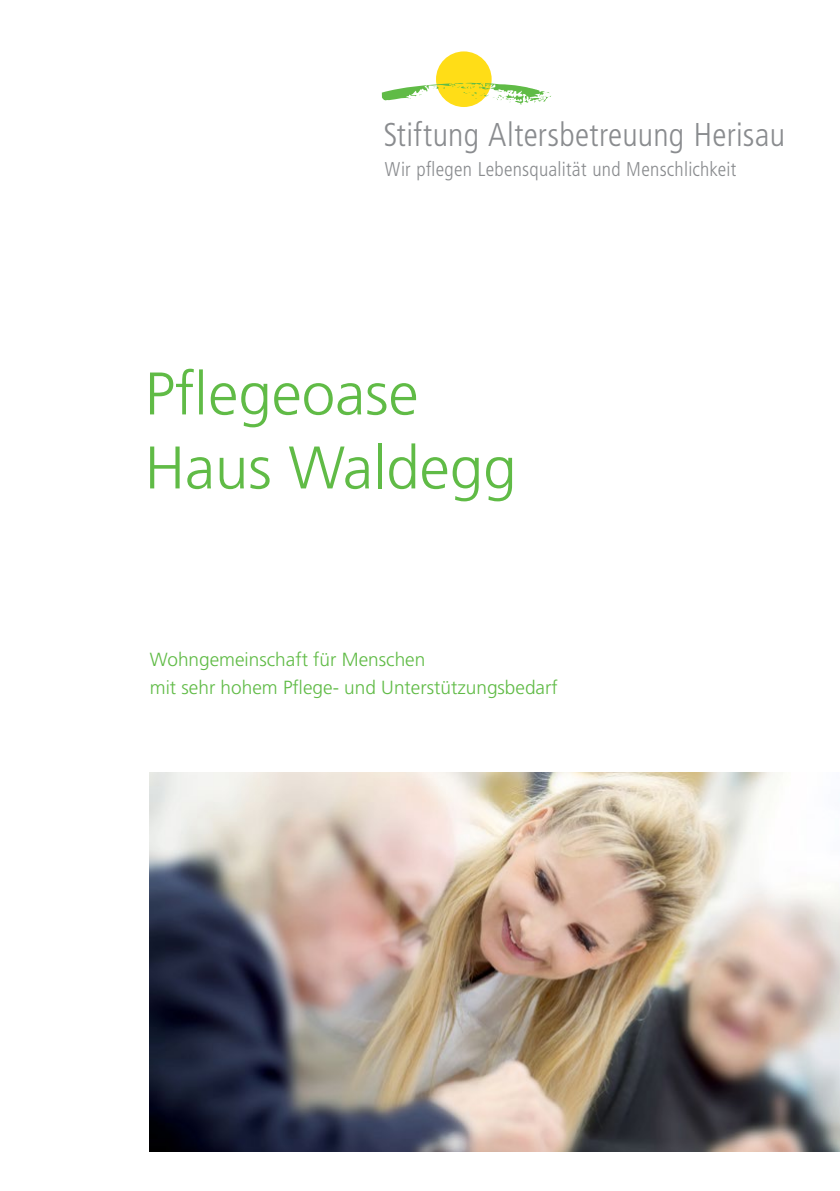
<style>
.page{position:relative;width:840px;height:1191px;background:#fff}
.page>*{position:absolute;margin:0;border:0;box-sizing:border-box;transform-origin:0 0}
.t1{font:300 60px/74px "Frutiger LT Std";color:#60bb46}
.t2{font:300 condensed 33px "Frutiger LT Std";letter-spacing:.01em;color:#8a8c8f}
.t3{font:300 condensed 20px "Frutiger LT Std";letter-spacing:.01em;color:#8a8c8f}
.t4{font:300 19px/28px "Frutiger LT Std";color:#60bb46}
</style>
<div class="page">
<div style="left:436px;top:51px;width:55px;height:56px;background:#ffdd17;border-radius:50%"></div>
<svg style="left:381px;top:82px;width:170px;height:22px"></svg>
<img style="left:150px;top:772px;width:689px;height:379px">
<h2 class="t2" style="left:383px;top:116px;width:403px">Stiftung Altersbetreuung Herisau</h2>
<p class="t3" style="left:385px;top:157px;width:353px">Wir pflegen Lebensqualität und Menschlichkeit</p>
<h1 class="t1" style="left:145px;top:357px;width:373px">Pflegeoase<br>Haus Waldegg</h1>
<p class="t4" style="left:150px;top:645px;width:409px">Wohngemeinschaft für Menschen<br>mit sehr hohem Pflege- und Unterstützungsbedarf</p>
</div>
